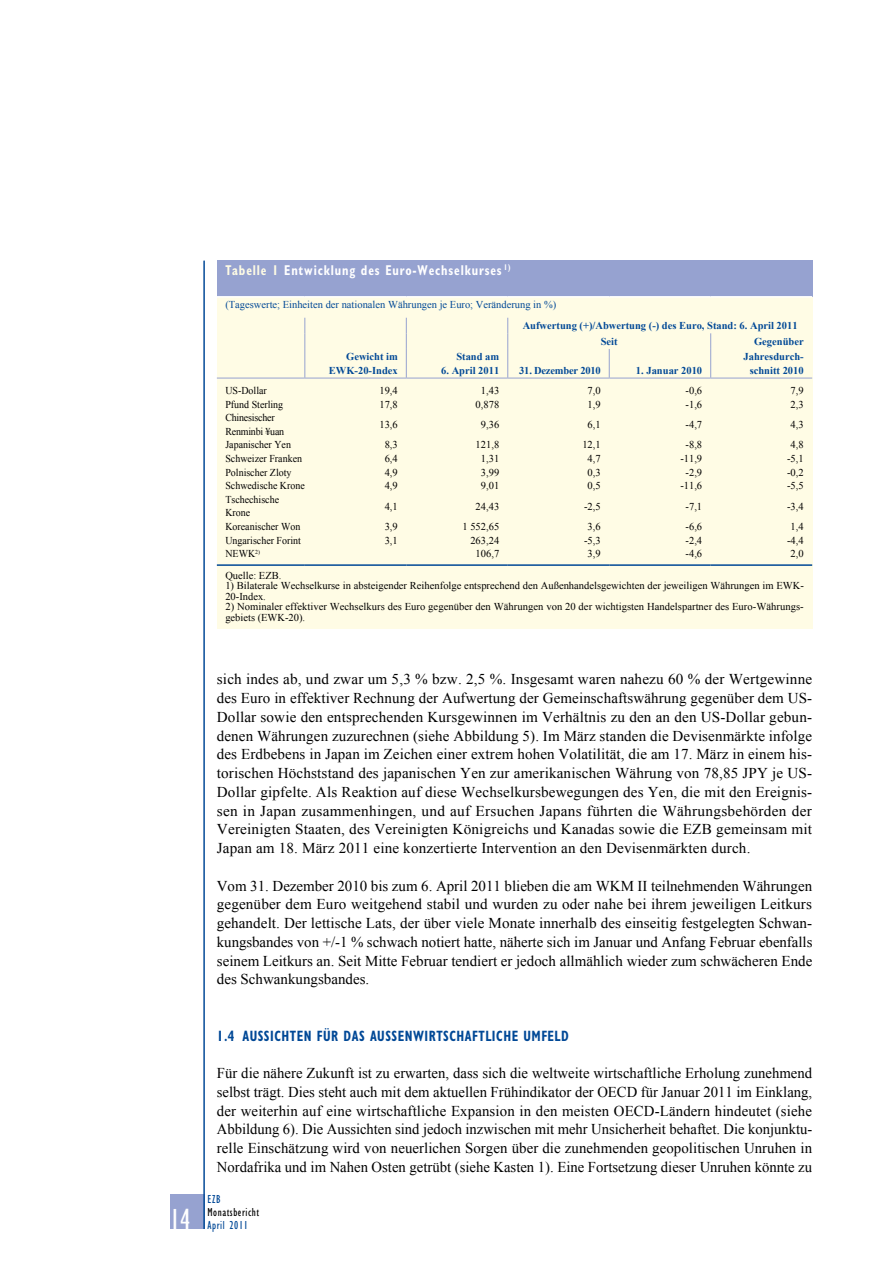
<style>
.page{position:relative;width:893px;height:1263px;background:#fff}
.page>*{position:absolute;margin:0;border:0;box-sizing:border-box;transform-origin:0 0}
.t1{font:condensed 30px "Gill Sans Myriad";color:#fff;scale:.95 1}
.t2{font:15px/18.8px "Times New Roman WGL";color:#000;text-align:justify}
.t3{font:700 condensed 15px "Gill Sans Myriad";letter-spacing:.04em;color:#004896;scale:.85 1}
.t4{font:700 condensed 14.25px "Gill Sans Myriad";letter-spacing:.07em;color:#fff;scale:.85 1}
.t5{font:condensed 12px "Gill Sans Myriad";letter-spacing:.05em;color:#000;scale:.95 1}
.t6{font:condensed 12px "Gill Sans Myriad";letter-spacing:.05em;color:#004896;scale:.95 1}
.t7{font:10.5px/10.5px "Times New Roman WGL";color:#000}
.t8{font:700 10.5px/13.5px "Times New Roman WGL";color:#004896;text-align:right}
.t9{font:10.5px/13.5px "Times New Roman WGL";color:#000;scale:.95 1}
.t10{font:10.5px "Times New Roman WGL";color:#004896}
.t11{font:10.5px/13.5px "Times New Roman WGL";letter-spacing:-.02em;color:#000;scale:.95 1}
.t12{font:700 10.5px "Times New Roman WGL";letter-spacing:-.02em;color:#004896}
.s1{color:#fffce5}
</style>
<div class="page">
<div style="left:170px;top:1195px;width:34px;height:34px;background:#96a2d0"></div>
<hr style="left:204px;top:261px;width:1px;height:968px;background:#004896">
<div style="left:217px;top:261px;width:595px;height:368px;background:#fffce5"></div>
<div style="left:217px;top:261px;width:595px;height:36px;background:#96a2d0"></div>
<svg style="left:609px;top:349px;width:1px;height:29px"></svg>
<hr style="left:217px;top:296px;width:88px;height:2px;background:#fff">
<hr style="left:305px;top:296px;width:101px;height:2px;background:#fff">
<hr style="left:406px;top:296px;width:102px;height:2px;background:#fff">
<hr style="left:508px;top:296px;width:101px;height:2px;background:#fff">
<hr style="left:609px;top:296px;width:102px;height:2px;background:#fff">
<hr style="left:711px;top:296px;width:101px;height:2px;background:#fff">
<hr style="left:217px;top:564px;width:88px;height:2px;background:#004896">
<svg style="left:710px;top:333px;width:1px;height:45px"></svg>
<svg style="left:507px;top:318px;width:1px;height:60px"></svg>
<svg style="left:406px;top:318px;width:1px;height:60px"></svg>
<hr style="left:217px;top:378px;width:88px;height:1px;background:#96a2d0">
<hr style="left:305px;top:378px;width:101px;height:1px;background:#96a2d0">
<hr style="left:406px;top:378px;width:102px;height:1px;background:#96a2d0">
<hr style="left:508px;top:378px;width:101px;height:1px;background:#96a2d0">
<hr style="left:609px;top:378px;width:102px;height:1px;background:#96a2d0">
<hr style="left:711px;top:378px;width:101px;height:1px;background:#96a2d0">
<svg style="left:304px;top:318px;width:1px;height:60px"></svg>
<hr style="left:305px;top:564px;width:101px;height:2px;background:#004896">
<hr style="left:406px;top:564px;width:102px;height:2px;background:#004896">
<hr style="left:508px;top:564px;width:101px;height:2px;background:#004896">
<hr style="left:609px;top:564px;width:102px;height:2px;background:#004896">
<hr style="left:711px;top:564px;width:101px;height:2px;background:#004896">
<p class="t4" style="left:225px;top:261px;width:337px"><span class="s1">Tabelle 1</span> Entwicklung des Euro-Wechselkurses <sup>1)</sup></p>
<p class="t10" style="left:225px;top:297px;width:332px">(Tageswerte; Einheiten der nationalen Währungen je Euro; Veränderung in %)</p>
<p class="t8" style="left:329px;top:350px;width:70px">Gewicht im<br>EWK-20-Index</p>
<p class="t8" style="left:601px;top:317px;width:198px;line-height:15.6px;text-align:left;text-indent:-78px">Aufwertung (+)/Abwertung (-) des Euro, Stand: 6. April 2011<br>Seit</p>
<p class="t8" style="left:754px;top:334px;width:51px">Gegenüber</p>
<p class="t8" style="left:456px;top:350px;width:44px">Stand am</p>
<p class="t8" style="left:441px;top:363px;width:60px">6. April 2011</p>
<p class="t12" style="left:519px;top:363px;width:83px">31. Dezember 2010</p>
<p class="t8" style="left:636px;top:363px;width:68px">1. Januar 2010</p>
<p class="t8" style="left:744px;top:350px;width:62px;text-align:center">Jahresdurch&shy;schnitt 2010</p>
<p class="t9" style="left:225px;top:383px;width:45px">US-Dollar</p>
<p class="t7" style="left:379px;top:385px;width:20px">19,4</p>
<p class="t7" style="left:481px;top:385px;width:20px">1,43</p>
<p class="t7" style="left:588px;top:385px;width:15px">7,0</p>
<p class="t7" style="left:686px;top:385px;width:18px">-0,6</p>
<p class="t7" style="left:790px;top:385px;width:15px">7,9</p>
<p class="t9" style="left:225px;top:397px;width:62px">Pfund Sterling</p>
<p class="t7" style="left:379px;top:399px;width:20px">17,8</p>
<p class="t7" style="left:476px;top:399px;width:25px">0,878</p>
<p class="t7" style="left:588px;top:399px;width:15px">1,9</p>
<p class="t7" style="left:686px;top:399px;width:18px">-1,6</p>
<p class="t7" style="left:790px;top:399px;width:15px">2,3</p>
<p class="t11" style="left:225px;top:411px;width:63px">Chinesischer<br>Renminbi ¥uan</p>
<p class="t7" style="left:379px;top:419px;width:20px">13,6</p>
<p class="t7" style="left:481px;top:419px;width:20px">9,36</p>
<p class="t7" style="left:588px;top:419px;width:15px">6,1</p>
<p class="t7" style="left:686px;top:419px;width:18px">-4,7</p>
<p class="t7" style="left:790px;top:419px;width:15px">4,3</p>
<p class="t9" style="left:225px;top:438px;width:71px">Japanischer Yen</p>
<p class="t7" style="left:385px;top:439px;width:15px">8,3</p>
<p class="t7" style="left:476px;top:439px;width:25px">121,8</p>
<p class="t7" style="left:582px;top:439px;width:20px">12,1</p>
<p class="t7" style="left:686px;top:439px;width:18px">-8,8</p>
<p class="t7" style="left:790px;top:439px;width:15px">4,8</p>
<p class="t9" style="left:225px;top:452px;width:82px">Schweizer Franken</p>
<p class="t7" style="left:385px;top:453px;width:15px">6,4</p>
<p class="t7" style="left:481px;top:453px;width:20px">1,31</p>
<p class="t7" style="left:588px;top:453px;width:15px">4,7</p>
<p class="t7" style="left:680px;top:453px;width:23px">-11,9</p>
<p class="t7" style="left:787px;top:453px;width:18px">-5,1</p>
<p class="t9" style="left:225px;top:465px;width:71px">Polnischer Zloty</p>
<p class="t7" style="left:385px;top:467px;width:15px">4,9</p>
<p class="t7" style="left:481px;top:467px;width:20px">3,99</p>
<p class="t7" style="left:588px;top:467px;width:15px">0,3</p>
<p class="t7" style="left:686px;top:467px;width:18px">-2,9</p>
<p class="t7" style="left:787px;top:467px;width:18px">-0,2</p>
<p class="t9" style="left:225px;top:479px;width:85px">Schwedische Krone</p>
<p class="t7" style="left:385px;top:480px;width:15px">4,9</p>
<p class="t7" style="left:481px;top:480px;width:20px">9,01</p>
<p class="t7" style="left:588px;top:480px;width:15px">0,5</p>
<p class="t7" style="left:680px;top:480px;width:23px">-11,6</p>
<p class="t7" style="left:787px;top:480px;width:18px">-5,5</p>
<p class="t9" style="left:225px;top:492px;width:58px">Tschechische<br>Krone</p>
<p class="t7" style="left:385px;top:501px;width:15px">4,1</p>
<p class="t7" style="left:476px;top:501px;width:25px">24,43</p>
<p class="t7" style="left:584px;top:501px;width:18px">-2,5</p>
<p class="t7" style="left:686px;top:501px;width:18px">-7,1</p>
<p class="t7" style="left:787px;top:501px;width:18px">-3,4</p>
<p class="t9" style="left:225px;top:520px;width:81px">Koreanischer Won</p>
<p class="t7" style="left:385px;top:521px;width:15px">3,9</p>
<p class="t7" style="left:462px;top:521px;width:38px">1 552,65</p>
<p class="t7" style="left:588px;top:521px;width:15px">3,6</p>
<p class="t7" style="left:686px;top:521px;width:18px">-6,6</p>
<p class="t7" style="left:790px;top:521px;width:15px">1,4</p>
<p class="t9" style="left:225px;top:533px;width:81px">Ungarischer Forint</p>
<p class="t7" style="left:385px;top:535px;width:15px">3,1</p>
<p class="t7" style="left:470px;top:535px;width:30px">263,24</p>
<p class="t7" style="left:584px;top:535px;width:18px">-5,3</p>
<p class="t7" style="left:686px;top:535px;width:18px">-2,4</p>
<p class="t7" style="left:787px;top:535px;width:18px">-4,4</p>
<p class="t9" style="left:225px;top:547px;width:38px">NEWK<sup>2)</sup></p>
<p class="t7" style="left:476px;top:548px;width:25px">106,7</p>
<p class="t7" style="left:588px;top:548px;width:15px">3,9</p>
<p class="t7" style="left:686px;top:548px;width:18px">-4,6</p>
<p class="t7" style="left:790px;top:548px;width:15px">2,0</p>
<p class="t7" style="left:225px;top:570px;width:57px">Quelle: EZB.</p>
<p class="t7" style="left:225px;top:580px;width:580px">1) Bilaterale Wechselkurse in absteigender Reihenfolge entsprechend den Außenhandelsgewichten der jeweiligen Währungen im EWK-<br>20-Index.</p>
<p class="t7" style="left:225px;top:601px;width:580px">2) Nominaler effektiver Wechselkurs des Euro gegenüber den Währungen von 20 der wichtigsten Handelspartner des Euro-Währungs&shy;gebiets (EWK-20).</p>
<h1 class="t1" style="left:170px;top:1201px;width:23px">14</h1>
<p class="t2" style="left:217px;top:670px;width:597px">sich indes ab, und zwar um 5,3 % bzw. 2,5 %. Insgesamt waren nahezu 60 % der Wertgewinne des Euro in effektiver Rechnung der Aufwertung der Gemeinschaftswährung gegenüber dem US-Dollar sowie den entsprechenden Kursgewinnen im Verhältnis zu den an den US-Dollar gebun&shy;denen Währungen zuzurechnen (siehe Abbildung 5). Im März standen die Devisenmärkte infolge des Erdbebens in Japan im Zeichen einer extrem hohen Volatilität, die am 17. März in einem his&shy;torischen Höchststand des japanischen Yen zur amerikanischen Währung von 78,85 JPY je US-Dollar gipfelte. Als Reaktion auf diese Wechselkursbewegungen des Yen, die mit den Ereignis&shy;sen in Japan zusammenhingen, und auf Ersuchen Japans führten die Währungsbehörden der Vereinigten Staaten, des Vereinigten Königreichs und Kanadas sowie die EZB gemeinsam mit Japan am 18. März 2011 eine konzertierte Intervention an den Devisenmärkten durch.</p>
<p class="t2" style="left:217px;top:876px;width:597px">Vom 31. Dezember 2010 bis zum 6. April 2011 blieben die am WKM II teilnehmenden Währungen gegenüber dem Euro weitgehend stabil und wurden zu oder nahe bei ihrem jeweiligen Leitkurs gehandelt. Der lettische Lats, der über viele Monate innerhalb des einseitig festgelegten Schwan&shy;kungsbandes von +/-1 % schwach notiert hatte, näherte sich im Januar und Anfang Februar ebenfalls seinem Leitkurs an. Seit Mitte Februar tendiert er jedoch allmählich wieder zum schwächeren Ende des Schwankungsbandes.</p>
<p class="t3" style="left:217px;top:1026px;width:57px">1.4 AUSSICHTEN</p>
<p class="t3" style="left:317px;top:1026px;width:90px">FÜR DAS AUSSEN</p>
<p class="t3" style="left:413px;top:1026px;width:23px">WIRTSCHA</p>
<p class="t3" style="left:472px;top:1026px;width:16px">FTLICHE</p>
<p class="t3" style="left:523px;top:1026px;width:55px">UMFELD</p>
<p class="t2" style="left:217px;top:1063px;width:597px">Für die nähere Zukunft ist zu erwarten, dass sich die weltweite wirtschaftliche Erholung zunehmend selbst trägt. Dies steht auch mit dem aktuellen Frühindikator der OECD für Januar 2011 im Einklang, der weiterhin auf eine wirtschaftliche Expansion in den meisten OECD-Ländern hindeutet (siehe Abbildung 6). Die Aussichten sind jedoch inzwischen mit mehr Unsicherheit behaftet. Die konjunktu&shy;relle Einschätzung wird von neuerlichen Sorgen über die zunehmenden geopolitischen Unruhen in Nordafrika und im Nahen Osten getrübt (siehe Kasten 1). Eine Fortsetzung dieser Unruhen könnte zu</p>
<p class="t6" style="left:207px;top:1192px;width:15px">EZB</p>
<p class="t5" style="left:207px;top:1205px;width:56px">Monatsbericht</p>
<p class="t6" style="left:207px;top:1218px;width:44px">April 2011</p>
</div>
